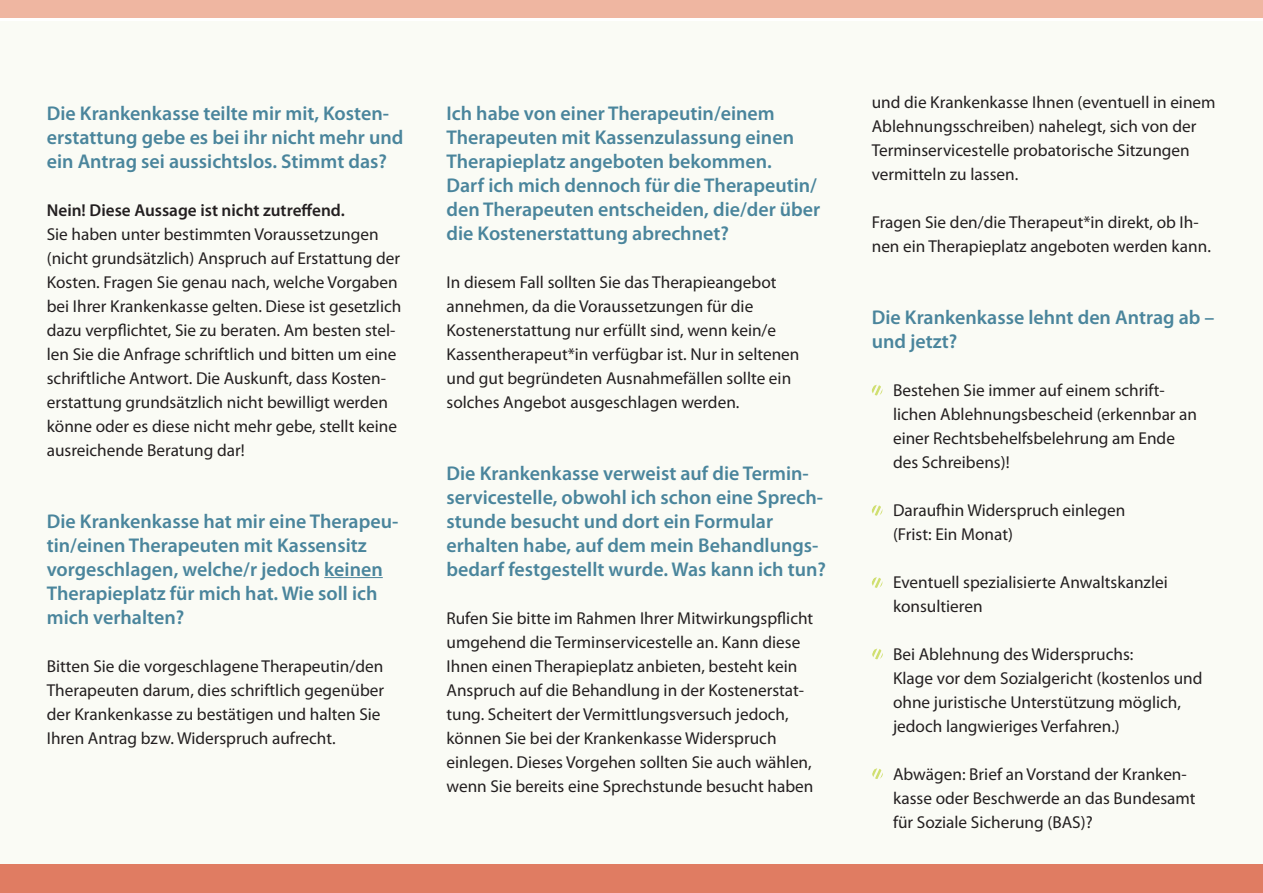
<style>
.page{position:relative;width:1263px;height:893px;background:#fff}
.page>*{position:absolute;margin:0;border:0;box-sizing:border-box;transform-origin:0 0}
.Überschrift_im_Fließ{font:600 19.95px/24px "Myriad Pro";color:#4a859c}
.Fließtext{font:17.25px/24px "Myriad Pro";color:#231f20}
.Einzug{font:17.25px/24px "Myriad Pro";color:#231f20}
.Fließtext-2{font:600 17.25px "Myriad Pro";color:#231f20}
</style>
<div class="page">
<div style="left:0;top:21px;width:1263px;height:855px;background:#fafbf5"></div>
<hr style="left:324px;top:577px;width:59px;height:1px;background:#4a859c">
<svg style="left:872px;top:385px;width:10px;height:10px"></svg>
<svg style="left:872px;top:505px;width:10px;height:11px"></svg>
<svg style="left:872px;top:649px;width:11px;height:10px"></svg>
<svg style="left:872px;top:577px;width:10px;height:11px"></svg>
<svg style="left:872px;top:768px;width:11px;height:11px"></svg>
<div style="left:0;top:0;width:1263px;height:17px;background:#efb6a1"></div>
<div style="left:0;top:864px;width:1263px;height:29px;background:#e07c62"></div>
<p class="Überschrift_im_Fließ" style="left:47px;top:100px;width:358px">Die Krankenkasse teilte mir mit, Kosten&shy;erstattung gebe es bei ihr nicht mehr und ein Antrag sei aussichtslos. Stimmt das?</p>
<p class="Fließtext-2" style="left:47px;top:199px;width:299px">Nein! Diese Aussage ist nicht zutreffend.</p>
<p class="Fließtext" style="left:47px;top:221px;width:356px">Sie haben unter bestimmten Voraussetzungen (nicht grundsätzlich) Anspruch auf Erstattung der Kosten. Fragen Sie genau nach, welche Vorgaben bei Ihrer Krankenkasse gelten. Diese ist gesetzlich dazu verpflichtet, Sie zu beraten. Am besten stel&shy;len Sie die Anfrage schriftlich und bitten um eine schriftliche Antwort. Die Auskunft, dass Kosten&shy;erstattung grundsätzlich nicht bewilligt werden könne oder es diese nicht mehr gebe, stellt keine ausreichende Beratung dar!</p>
<p class="Überschrift_im_Fließ" style="left:47px;top:508px;width:353px">Die Krankenkasse hat mir eine Therapeu&shy;tin/einen Therapeuten mit Kassensitz vorgeschlagen, welche/r jedoch keinen Therapieplatz für mich hat. Wie soll ich mich verhalten?</p>
<p class="Fließtext" style="left:47px;top:653px;width:339px">Bitten Sie die vorgeschlagene Therapeutin/den Therapeuten darum, dies schriftlich gegenüber der Krankenkasse zu bestätigen und halten Sie Ihren Antrag bzw. Widerspruch aufrecht.</p>
<p class="Überschrift_im_Fließ" style="left:446px;top:100px;width:375px">Ich habe von einer Therapeutin/einem Therapeuten mit Kassenzulassung einen Therapieplatz angeboten bekommen.<br>Darf ich mich dennoch für die Therapeutin/ den Therapeuten entscheiden, die/der über die Kostenerstattung abrechnet?</p>
<p class="Fließtext" style="left:446px;top:269px;width:354px">In diesem Fall sollten Sie das Therapieangebot annehmen, da die Voraussetzungen für die Kostenerstattung nur erfüllt sind, wenn kein/e Kassentherapeut*in verfügbar ist. Nur in seltenen und gut begründeten Ausnahmefällen sollte ein solches Angebot ausgeschlagen werden.</p>
<p class="Überschrift_im_Fließ" style="left:446px;top:460px;width:381px">Die Krankenkasse verweist auf die Termin&shy;servicestelle, obwohl ich schon eine Sprech&shy;stunde besucht und dort ein Formular erhalten habe, auf dem mein Behandlungs&shy;bedarf festgestellt wurde. Was kann ich tun?</p>
<p class="Fließtext" style="left:446px;top:605px;width:368px">Rufen Sie bitte im Rahmen Ihrer Mitwirkungspflicht umgehend die Terminservicestelle an. Kann diese Ihnen einen Therapieplatz anbieten, besteht kein Anspruch auf die Behandlung in der Kostenerstat&shy;tung. Scheitert der Vermittlungsversuch jedoch, können Sie bei der Krankenkasse Widerspruch einlegen. Dieses Vorgehen sollten Sie auch wählen, wenn Sie bereits eine Sprechstunde besucht haben</p>
<p class="Fließtext" style="left:872px;top:89px;width:345px">und die Krankenkasse Ihnen (eventuell in einem Ablehnungsschreiben) nahelegt, sich von der Terminservicestelle probatorische Sitzungen vermitteln zu lassen.</p>
<p class="Fließtext" style="left:872px;top:209px;width:341px">Fragen Sie den/die Therapeut*in direkt, ob Ih&shy;nen ein Therapieplatz angeboten werden kann.</p>
<p class="Überschrift_im_Fließ" style="left:872px;top:304px;width:344px">Die Krankenkasse lehnt den Antrag ab – und jetzt?</p>
<p class="Einzug" style="left:893px;top:377px;width:306px">Bestehen Sie immer auf einem schrift&shy;lichen Ablehnungsbescheid (erkennbar an einer Rechtsbehelfsbelehrung am Ende des Schreibens)!</p>
<p class="Einzug" style="left:893px;top:497px;width:234px">Daraufhin Widerspruch einlegen (Frist: Ein Monat)</p>
<p class="Einzug" style="left:893px;top:569px;width:276px">Eventuell spezialisierte Anwaltskanzlei konsultieren</p>
<p class="Einzug" style="left:893px;top:641px;width:311px">Bei Ablehnung des Widerspruchs:<br>Klage vor dem Sozialgericht (kostenlos und ohne juristische Unterstützung möglich, jedoch langwieriges Verfahren.)</p>
<p class="Einzug" style="left:893px;top:761px;width:304px">Abwägen: Brief an Vorstand der Kranken&shy;kasse oder Beschwerde an das Bundesamt für Soziale Sicherung (BAS)?</p>
</div>
